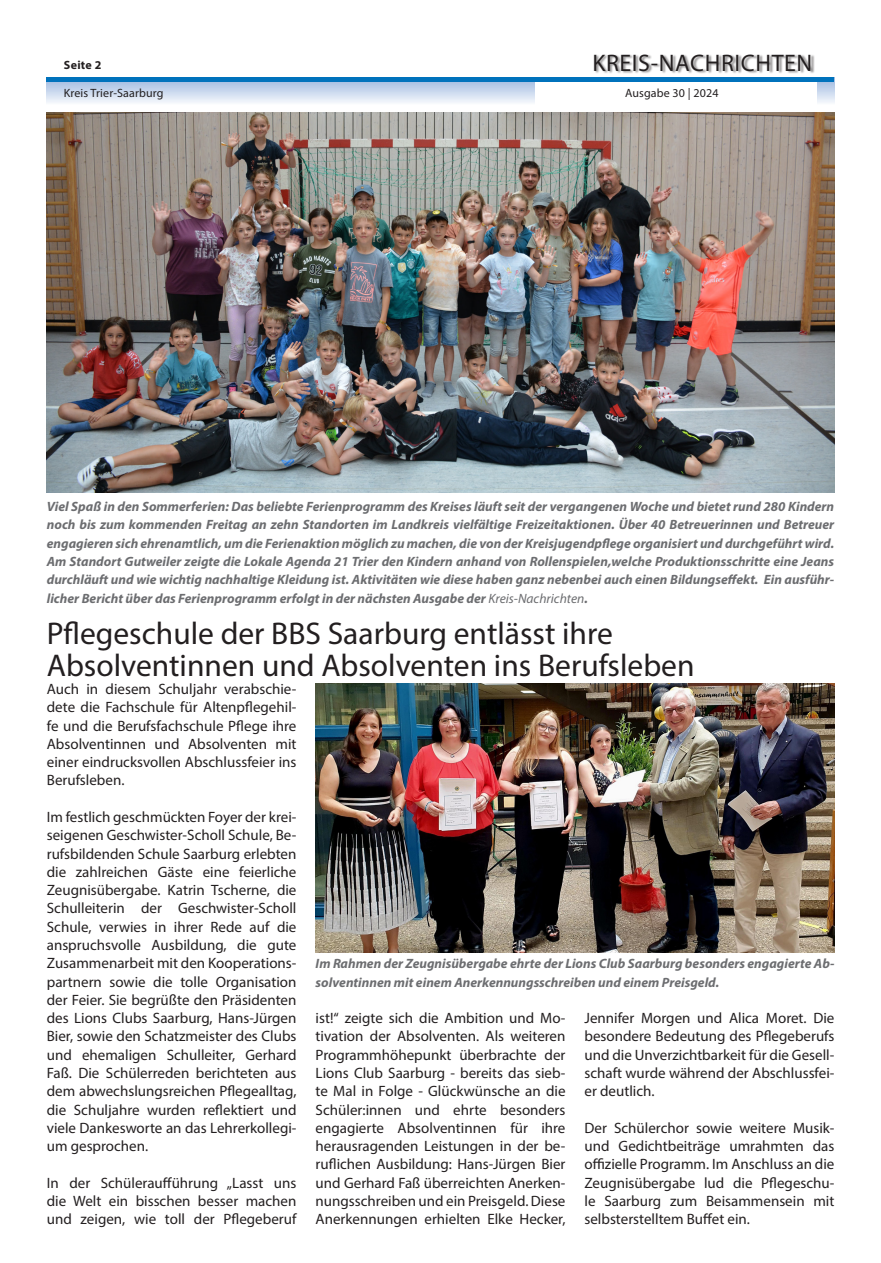
<style>
.page{position:relative;width:881px;height:1263px;background:#fff}
.page>*{position:absolute;margin:0;border:0;box-sizing:border-box;transform-origin:0 0}
.Headline{font:31.5px "Myriad Pro";color:#231f20}
.t1{font:24px "Myriad Pro";letter-spacing:.025em;color:#231f20}
.Fließtext{font:15px/18.3px "Myriad Pro";color:#231f20;text-align:justify}
.Bilduntertitel{font:italic 700 13.5px/18.3px "Myriad Pro";color:#6c6d70;text-align:justify}
.t2{font:12px "Myriad Pro";letter-spacing:.01em;color:#231f20}
.t3{font:700 12px "Myriad Pro";letter-spacing:.025em;color:#231f20}
.s1{font-weight:400}
</style>
<div class="page">
<svg style="left:47px;top:82px;width:786px;height:21px;background:#cedbef"></svg>
<div style="left:535px;top:0;width:281px;height:113px;background:#fff"></div>
<div style="left:594px;top:54px;width:220px;height:20px;background:#231f20;opacity:.5"></div>
<hr style="left:47px;top:78px;width:786px;height:4px;background:#0072bc">
<img style="left:47px;top:113px;width:786px;height:379px">
<img style="left:315px;top:684px;width:518px;height:268px">
<p class="t3" style="left:64px;top:57px;width:39px">Seite 2</p>
<h2 class="t1" style="left:592px;top:48px;width:221px">KREIS-NACHRICHTEN</h2>
<p class="t2" style="left:64px;top:86px;width:101px">Kreis Trier-Saarburg</p>
<p class="t2" style="left:625px;top:86px;width:95px">Ausgabe 30 | 2024</p>
<p class="Bilduntertitel" style="left:47px;top:497px;width:788px">Viel Spaß in den Sommerferien: Das beliebte Ferienprogramm des Kreises läuft seit der vergangenen Woche und bietet rund 280 Kindern noch bis zum kommenden Freitag an zehn Standorten im Landkreis vielfältige Freizeitaktionen. Über 40 Betreuerinnen und Betreuer engagieren sich ehrenamtlich, um die Ferienaktion möglich zu machen, die von der Kreisjugendpflege organisiert und durchgeführt wird.<br>Am Standort Gutweiler zeigte die Lokale Agenda 21 Trier den Kindern anhand von Rollenspielen,welche Produktionsschritte eine Jeans durchläuft und wie wichtig nachhaltige Kleidung ist. Aktivitäten wie diese haben ganz nebenbei auch einen Bildungseffekt. Ein ausführ&shy;licher Bericht über das Ferienprogramm erfolgt in der nächsten Ausgabe der <span class="s1">Kreis-Nachrichten</span>.</p>
<p class="Headline" style="left:47px;top:614px;width:567px">Pflegeschule der BBS Saarburg entlässt ihre</p>
<p class="Headline" style="left:47px;top:646px;width:649px">Absolventinnen und Absolventen ins Berufsleben</p>
<p class="Fließtext" style="left:47px;top:680px;width:251px">Auch in diesem Schuljahr verabschie&shy;dete die Fachschule für Altenpflegehil&shy;fe und die Berufsfachschule Pflege ihre Absolventinnen und Absolventen mit einer eindrucksvollen Abschlussfeier ins Berufsleben.</p>
<p class="Fließtext" style="left:47px;top:807px;width:251px">Im festlich geschmückten Foyer der krei&shy;seigenen Geschwister-Scholl Schule, Be&shy;rufsbildenden Schule Saarburg erlebten die zahlreichen Gäste eine feierliche Zeugnisübergabe. Katrin Tscherne, die Schulleiterin der Geschwister-Scholl Schule, verwies in ihrer Rede auf die anspruchsvolle Ausbildung, die gute Zusammenarbeit mit den Kooperations&shy;partnern sowie die tolle Organisation der Feier. Sie begrüßte den Präsidenten des Lions Clubs Saarburg, Hans-Jürgen Bier, sowie den Schatzmeister des Clubs und ehemaligen Schulleiter, Gerhard Faß. Die Schülerreden berichteten aus dem abwechslungsreichen Pflegealltag, die Schuljahre wurden reflektiert und viele Dankesworte an das Lehrerkollegi&shy;um gesprochen.</p>
<p class="Fließtext" style="left:47px;top:1173px;width:251px">In der Schüleraufführung „Lasst uns die Welt ein bisschen besser machen und zeigen, wie toll der Pflegeberuf</p>
<p class="Bilduntertitel" style="left:315px;top:954px;width:520px">Im Rahmen der Zeugnisübergabe ehrte der Lions Club Saarburg besonders engagierte Ab&shy;solventinnen mit einem Anerkennungsschreiben und einem Preisgeld.</p>
<p class="Fließtext" style="left:315px;top:1009px;width:251px">ist!“ zeigte sich die Ambition und Mo&shy;tivation der Absolventen. Als weiteren Programmhöhepunkt überbrachte der Lions Club Saarburg - bereits das sieb&shy;te Mal in Folge - Glückwünsche an die Schüler:innen und ehrte besonders engagierte Absolventinnen für ihre herausragenden Leistungen in der be&shy;ruflichen Ausbildung: Hans-Jürgen Bier und Gerhard Faß überreichten Anerken&shy;nungsschreiben und ein Preisgeld. Diese Anerkennungen erhielten Elke Hecker,</p>
<p class="Fließtext" style="left:584px;top:1009px;width:251px">Jennifer Morgen und Alica Moret. Die besondere Bedeutung des Pflegeberufs und die Unverzichtbarkeit für die Gesell&shy;schaft wurde während der Abschlussfei&shy;er deutlich.</p>
<p class="Fließtext" style="left:584px;top:1118px;width:251px">Der Schülerchor sowie weitere Musik&shy;und Gedichtbeiträge umrahmten das offizielle Programm. Im Anschluss an die Zeugnisübergabe lud die Pflegeschu&shy;le Saarburg zum Beisammensein mit selbsterstelltem Buffet ein.</p>
</div>
